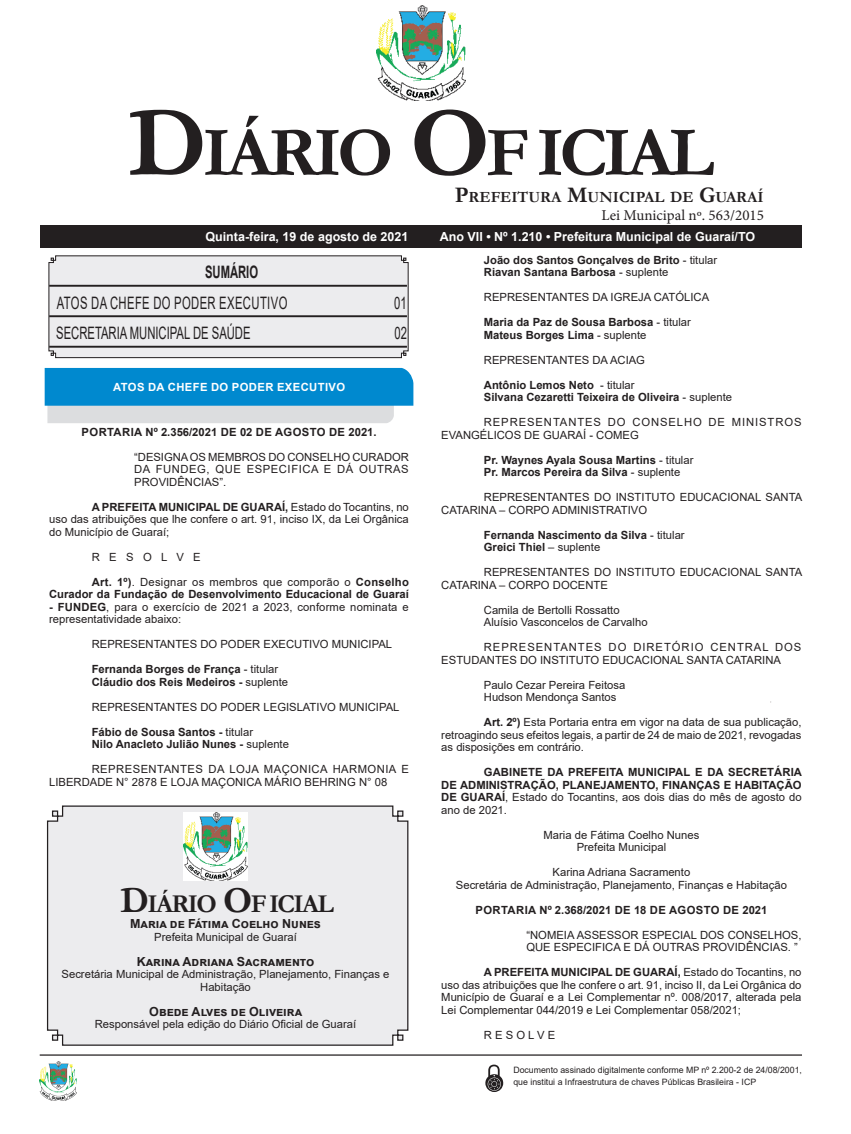
<style>
.page{position:relative;width:851px;height:1134px;background:#fff}
.page>*{position:absolute;margin:0;border:0;box-sizing:border-box;transform-origin:0 0}
.CORPO_DE_TEXTO{font:700 70.88px "Garamond";letter-spacing:-.06em;color:#231f20}
.CORPO_DE_TEXTO-2{font:700 25.88px "Garamond";letter-spacing:-.06em;color:#231f20}
.Nome_Secretário{font:17.12px "Arial";color:#231f20;scale:.66 1}
.Nome_Secretário-2{font:17.12px "Arial";letter-spacing:.035em;color:#231f20;scale:.66 1}
.Nome_Secretário-3{font:700 17.12px "Arial";color:#231f20;scale:.66 1}
.CORPO_DE_TEXTO-3{font:700 15.62px "Garamond";color:#231f20}
.t1{font:15px "Minion Pro";color:#231f20}
.t2{font:700 12.5px "Arial";color:#fff}
.Assinatura{font:700 12.5px "Arial";color:#231f20}
.Assinatura-2{font:700 12.5px "Arial";letter-spacing:.025em;color:#231f20}
.CORPO_DE_TEXTO-4{font:11.25px/12.5px "Arial";color:#231f20}
.CORPO_DE_TEXTO-5{font:700 11.25px/12.5px "Arial";color:#231f20;text-align:right}
.Assinatura-3{font:11.25px/12.5px "Arial";color:#231f20;text-align:center}
.EMENTA{font:11.25px/12.5px "Arial";color:#231f20;text-align:justify}
.TITULOS{font:700 11.25px "Arial";letter-spacing:.035em;color:#231f20}
.CORPO_DE_TEXTO-6{font:11.25px/12.5px "Arial";letter-spacing:.08em;color:#231f20}
.Chancela2{font:700 11.25px "Arial";letter-spacing:.035em;color:#fff}
.CORPO_DE_TEXTO-7{font:8.75px/12.5px "Arial";color:#231f20}
.s1{font-size:101.25px}
.s2{font-size:22.38px}
.s3{font-weight:700}
.s4{font-weight:400}
.s5{font-size:36.88px}
</style>
<div class="page">
<div style="left:40px;top:225px;width:761px;height:22px;background:#231f20"></div>
<hr style="left:40px;top:1054px;width:761px;height:2px;background:#231f20">
<img style="left:376px;top:5px;width:89px;height:95px">
<img style="left:40px;top:1061px;width:37px;height:39px">
<svg style="left:485px;top:1065px;width:18px;height:27px"></svg>
<div style="left:46px;top:805px;width:363px;height:241px;background:#ececee"></div>
<img style="left:183px;top:812px;width:64px;height:68px">
<svg style="left:48px;top:255px;width:360px;height:103px;background:#dbdadc"></svg>
<svg style="left:45px;top:368px;width:368px;height:55px;background:#46a4d4"></svg>
<p class="CORPO_DE_TEXTO" style="left:128px;top:105px;width:587px"><span class="s1">D</span>IÁRIO <span class="s1">O</span>F ICIAL</p>
<p class="CORPO_DE_TEXTO-3" style="left:455px;top:186px;width:310px"><span class="s2">P</span>REFEITURA <span class="s2">M</span>UNICIPAL DE <span class="s2">G</span>UARAÍ</p>
<p class="t1" style="left:601px;top:205px;width:164px">Lei Municipal nº. 563/2015</p>
<p class="t2" style="left:205px;top:228px;width:204px">Quinta-feira, 19 de agosto de 2021</p>
<p class="t2" style="left:439px;top:228px;width:317px">Ano VII • Nº 1.210 • Prefeitura Municipal de Guaraí/TO</p>
<p class="Nome_Secretário-3" style="left:205px;top:260px;width:82px">SUMÁRIO</p>
<p class="Nome_Secretário-2" style="left:57px;top:291px;width:351px">ATOS DA CHEFE DO PODER EXECUTIVO</p>
<p class="Nome_Secretário" style="left:394px;top:291px;width:20px">01</p>
<p class="Nome_Secretário" style="left:56px;top:321px;width:296px">SECRETARIA MUNICIPAL DE SAÚDE</p>
<p class="Nome_Secretário" style="left:394px;top:321px;width:20px">02</p>
<p class="Chancela2" style="left:113px;top:379px;width:233px">ATOS DA CHEFE DO PODER EXECUTIVO</p>
<p class="TITULOS" style="left:82px;top:424px;width:296px">PORTARIA Nº 2.356/2021 DE 02 DE AGOSTO DE 2021.</p>
<p class="EMENTA" style="left:134px;top:450px;width:276px">“DESIGNA OS MEMBROS DO CONSELHO CURADOR DA FUNDEG, QUE ESPECIFICA E DÁ OUTRAS PROVIDÊNCIAS”.</p>
<p class="CORPO_DE_TEXTO-4" style="left:49px;top:500px;width:361px;text-align:justify;text-indent:43px"><span class="s3">A PREFEITA MUNICIPAL DE GUARAÍ,</span> Estado do Tocantins, no uso das atribuições que lhe confere o art. 91, inciso IX, da Lei Orgânica do Município de Guaraí;</p>
<p class="CORPO_DE_TEXTO-4" style="left:92px;top:550px;width:111px">R E S O L V E</p>
<p class="CORPO_DE_TEXTO-5" style="left:49px;top:576px;width:361px">Art. 1º)<span class="s4">. Designar os membros que comporão o</span> Conselho<br>Curador da Fundação de Desenvolvimento Educacional de Guaraí</p>
<p class="CORPO_DE_TEXTO-4" style="left:49px;top:600px;width:361px"><span class="s3">- FUNDEG</span>, para o exercício de 2021 a 2023, conforme nominata e representatividade abaixo:</p>
<p class="CORPO_DE_TEXTO-4" style="left:92px;top:638px;width:302px">REPRESENTANTES DO PODER EXECUTIVO MUNICIPAL</p>
<p class="CORPO_DE_TEXTO-5" style="left:92px;top:663px;width:188px">Fernanda Borges de França <span class="s4">- titular</span></p>
<p class="CORPO_DE_TEXTO-5" style="left:92px;top:676px;width:198px">Cláudio dos Reis Medeiros - <span class="s4">suplente</span></p>
<p class="CORPO_DE_TEXTO-4" style="left:92px;top:700px;width:309px">REPRESENTANTES DO PODER LEGISLATIVO MUNICIPAL</p>
<p class="CORPO_DE_TEXTO-5" style="left:92px;top:726px;width:163px">Fábio de Sousa Santos - <span class="s4">titular</span></p>
<p class="CORPO_DE_TEXTO-5" style="left:92px;top:738px;width:199px">Nilo Anacleto Julião Nunes - <span class="s4">suplente</span></p>
<p class="CORPO_DE_TEXTO-4" style="left:49px;top:763px;width:361px;text-indent:43px">REPRESENTANTES DA LOJA MAÇONICA HARMONIA E<br>LIBERDADE N° 2878 E LOJA MAÇONICA MÁRIO BEHRING N° 08</p>
<p class="CORPO_DE_TEXTO-2" style="left:120px;top:886px;width:215px"><span class="s5">D</span>IÁRIO <span class="s5">O</span>F ICIAL</p>
<p class="Assinatura" style="left:130px;top:915px;width:192px">Maria de Fátima Coelho Nunes</p>
<p class="Assinatura-3" style="left:154px;top:930px;width:144px">Prefeita Municipal de Guaraí</p>
<p class="Assinatura-2" style="left:137px;top:952px;width:179px">Karina Adriana Sacramento</p>
<p class="Assinatura-3" style="left:62px;top:968px;width:329px">Secretária Municipal de Administração, Planejamento, Finanças e<br>Habitação</p>
<p class="Assinatura" style="left:149px;top:1002px;width:154px">Obede Alves de Oliveira</p>
<p class="Assinatura-3" style="left:95px;top:1018px;width:263px">Responsável pela edição do Diário Oficial de Guaraí</p>
<p class="CORPO_DE_TEXTO-5" style="left:484px;top:254px;width:235px">João dos Santos Gonçalves de Brito <span class="s4">- titular</span></p>
<p class="CORPO_DE_TEXTO-5" style="left:484px;top:266px;width:186px">Riavan Santana Barbosa <span class="s4">- suplente</span></p>
<p class="CORPO_DE_TEXTO-4" style="left:484px;top:291px;width:227px">REPRESENTANTES DA IGREJA CATÓLICA</p>
<p class="CORPO_DE_TEXTO-5" style="left:484px;top:316px;width:208px">Maria da Paz de Sousa Barbosa <span class="s4">- titular</span></p>
<p class="CORPO_DE_TEXTO-5" style="left:484px;top:329px;width:164px">Mateus Borges Lima <span class="s4">- suplente</span></p>
<p class="CORPO_DE_TEXTO-4" style="left:484px;top:353px;width:163px">REPRESENTANTES DA ACIAG</p>
<p class="CORPO_DE_TEXTO-5" style="left:484px;top:379px;width:152px">Antônio Lemos Neto <span class="s4">- titular</span></p>
<p class="CORPO_DE_TEXTO-5" style="left:484px;top:391px;width:250px">Silvana Cezaretti Teixeira de Oliveira <span class="s4">- suplente</span></p>
<p class="CORPO_DE_TEXTO-6" style="left:441px;top:416px;width:362px;text-indent:43px">REPRESENTANTES DO CONSELHO DE MINISTROS<br>EVANGÉLICOS DE GUARAÍ - COMEG</p>
<p class="CORPO_DE_TEXTO-5" style="left:484px;top:454px;width:211px">Pr. Waynes Ayala Sousa Martins <span class="s4">- titular</span></p>
<p class="CORPO_DE_TEXTO-5" style="left:484px;top:466px;width:198px">Pr. Marcos Pereira da Silva <span class="s4">- suplente</span></p>
<p class="CORPO_DE_TEXTO-4" style="left:441px;top:491px;width:362px;text-indent:43px">REPRESENTANTES DO INSTITUTO EDUCACIONAL SANTA<br>CATARINA – CORPO ADMINISTRATIVO</p>
<p class="CORPO_DE_TEXTO-5" style="left:484px;top:529px;width:202px">Fernanda Nascimento da Silva <span class="s4">- titular</span></p>
<p class="CORPO_DE_TEXTO-5" style="left:484px;top:541px;width:118px">Greici Thiel <span class="s4">– suplente</span></p>
<p class="CORPO_DE_TEXTO-4" style="left:441px;top:566px;width:362px;text-indent:43px">REPRESENTANTES DO INSTITUTO EDUCACIONAL SANTA<br>CATARINA – CORPO DOCENTE</p>
<p class="CORPO_DE_TEXTO-4" style="left:484px;top:603px;width:137px">Camila de Bertolli Rossatto</p>
<p class="CORPO_DE_TEXTO-4" style="left:484px;top:616px;width:165px">Aluísio Vasconcelos de Carvalho</p>
<p class="CORPO_DE_TEXTO-4" style="left:441px;top:641px;width:361px;text-indent:43px">REPRESENTANTES DO DIRETÓRIO CENTRAL DOS<br>ESTUDANTES DO INSTITUTO EDUCACIONAL SANTA CATARINA</p>
<p class="CORPO_DE_TEXTO-4" style="left:484px;top:678px;width:143px">Paulo Cezar Pereira Feitosa</p>
<p class="CORPO_DE_TEXTO-4" style="left:484px;top:691px;width:134px">Hudson Mendonça Santos</p>
<p class="CORPO_DE_TEXTO-4" style="left:441px;top:716px;width:362px;text-align:justify;text-indent:43px"><span class="s3">Art. 2º)</span> Esta Portaria entra em vigor na data de sua publicação, retroagindo seus efeitos legais, a partir de 24 de maio de 2021, revogadas as disposições em contrário.</p>
<p class="CORPO_DE_TEXTO-5" style="left:441px;top:766px;width:362px;text-align:justify;text-indent:43px">GABINETE DA PREFEITA MUNICIPAL E DA SECRETÁRIA DE ADMINISTRAÇÃO, PLANEJAMENTO, FINANÇAS E HABITAÇÃO DE GUARAÍ<span class="s4">, Estado do Tocantins, aos dois dias do mês de agosto do ano de 2021.</span></p>
<p class="Assinatura-3" style="left:543px;top:828px;width:157px">Maria de Fátima Coelho Nunes</p>
<p class="Assinatura-3" style="left:576px;top:841px;width:91px">Prefeita Municipal</p>
<p class="Assinatura-3" style="left:552px;top:866px;width:139px">Karina Adriana Sacramento</p>
<p class="Assinatura-3" style="left:456px;top:878px;width:332px">Secretária de Administração, Planejamento, Finanças e Habitação</p>
<p class="TITULOS" style="left:475px;top:902px;width:293px">PORTARIA Nº 2.368/2021 DE 18 DE AGOSTO DE 2021</p>
<p class="EMENTA" style="left:526px;top:928px;width:276px">“NOMEIA ASSESSOR ESPECIAL DOS CONSELHOS,<br>QUE ESPECIFICA E DÁ OUTRAS PROVIDÊNCIAS. ”</p>
<p class="CORPO_DE_TEXTO-4" style="left:441px;top:966px;width:361px;text-align:justify;text-indent:43px"><span class="s3">A PREFEITA MUNICIPAL DE GUARAÍ,</span> Estado do Tocantins, no uso das atribuições que lhe confere o art. 91, inciso II, da Lei Orgânica do Município de Guaraí e a Lei Complementar nº. 008/2017, alterada pela Lei Complementar 044/2019 e Lei Complementar 058/2021;</p>
<p class="CORPO_DE_TEXTO-4" style="left:484px;top:1028px;width:73px">R E S O L V E</p>
<p class="CORPO_DE_TEXTO-7" style="left:513px;top:1063px;width:290px">Documento assinado digitalmente conforme MP nº 2.200-2 de 24/08/2001, que institui a Infraestrutura de chaves Públicas Brasileira - ICP</p>
</div>
